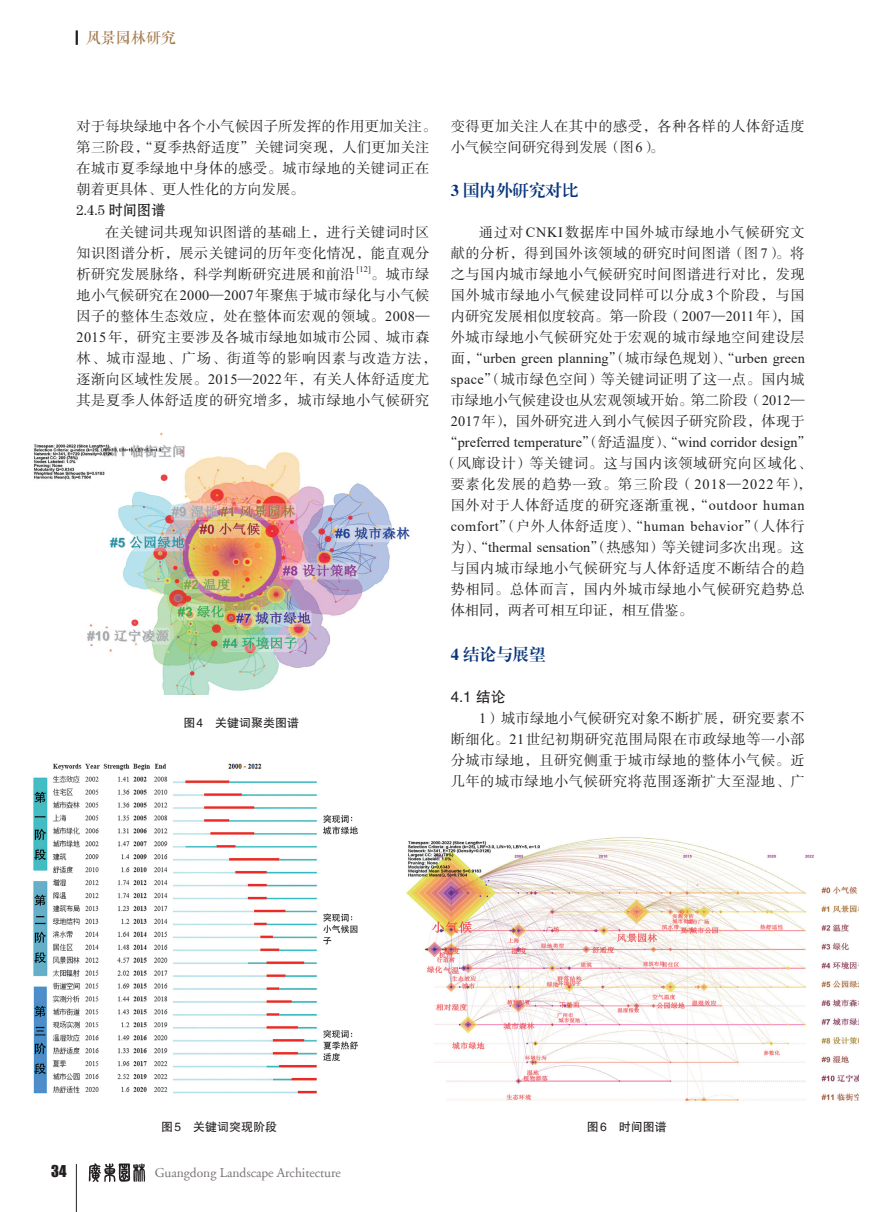
<style>
.page{position:relative;width:893px;height:1212px;background:#fff}
.page>*{position:absolute;margin:0;border:0;box-sizing:border-box;transform-origin:0 0}
.t1{font:16.5px "FZXBSK GBK1 0";color:#08357c}
.t2{font:15px "FZQKBYSJW GB1 0";color:#a3784c}
.t3{font:15px "FZHTK GBK1 0";color:#231f20}
.t4{font:15px "Impact";color:#231f20}
.t5{font:14.25px/21px "FZSSK GBK1 0";letter-spacing:.035em;color:#231f20;text-align:justify}
.t6{font:14.25px "Times New Roman";letter-spacing:.01em;color:#231f20}
.t7{font:14.25px "Times New Roman";letter-spacing:.035em;color:#231f20}
.t8{font:14.25px "FZSHK GBK1 0";color:#231f20}
.t9{font:13.5px "Adobe Garamond LT";letter-spacing:-.005em;color:#797473}
.t10{font:12px "FZHTK GBK1 0";color:#231f20}
.t11{font:8.25px "Times New Roman";color:#231f20}
.s1{font-family:"Times New Roman"}
.s2{font-family:"FZSSK GBK1 0"}
</style>
<div class="page">
<svg style="left:76px;top:30px;width:2px;height:15px"></svg>
<img style="left:88px;top:1163px;width:58px;height:19px">
<hr style="left:76px;top:1164px;width:1px;height:48px;background:#231f20">
<img style="left:33px;top:433px;width:377px;height:261px">
<img style="left:173px;top:763px;width:185px;height:331px">
<img style="left:33px;top:777px;width:15px;height:317px">
<img style="left:52px;top:763px;width:116px;height:330px">
<img style="left:406px;top:837px;width:453px;height:264px">
<p class="t2" style="left:86px;top:30px;width:91px">风景园林研究</p>
<p class="t5" style="left:77px;top:117px;width:362px;text-align:left">对于每块绿地中各个小气候因子所发挥的作用更加关注。第三阶段，“夏季热舒适度”关键词突现，人们更加关注在城市夏季绿地中身体的感受。城市绿地的关键词正在朝着更具体、更人性化的方向发展。</p>
<p class="t8" style="left:77px;top:203px;width:91px">2.4.5 时间图谱</p>
<p class="t5" style="left:77px;top:222px;width:354px;text-indent:29px">在关键词共现知识图谱的基础上，进行关键词时区知识图谱分析，展示关键词的历年变化情况，能直观分析研究发展脉络，科学判断研究进展和前沿</p>
<p class="t11" style="left:356px;top:264px;width:16px">[12]</p>
<p class="t5" style="left:77px;top:264px;width:362px;text-align:left;text-indent:295px">。城市绿地小气候研究在<span class="s1">2000</span>—<span class="s1">2007</span>年聚焦于城市绿化与小气候因子的整体生态效应，处在整体而宏观的领域。<span class="s1">2008</span>—<br><span class="s1">2015</span>年，研究主要涉及各城市绿地如城市公园、城市森林、城市湿地、广场、街道等的影响因素与改造方法，逐渐向区域性发展。<span class="s1">2015</span>—<span class="s1">2022</span>年，有关人体舒适度尤其是夏季人体舒适度的研究增多，城市绿地小气候研究</p>
<p class="t10" style="left:183px;top:716px;width:117px">图4 关键词聚类图谱</p>
<p class="t5" style="left:451px;top:117px;width:356px">变得更加关注人在其中的感受，各种各样的人体舒适度小气候空间研究得到发展（图<span class="s1">6</span>）。</p>
<p class="t1" style="left:451px;top:181px;width:129px">3 国内外研究对比</p>
<p class="t5" style="left:451px;top:222px;width:356px;text-indent:29px">通过对<span class="s1">CNKI</span>数据库中国外城市绿地小气候研究文献的分析，得到国外该领域的研究时间图谱（图<span class="s1">7</span>）。将之与国内城市绿地小气候研究时间图谱进行对比，发现国外城市绿地小气候建设同样可以分成<span class="s1">3</span>个阶段，与国内研究发展相似度较高。第一阶段（<span class="s1">2007</span>—<span class="s1">2011</span>年），国外城市绿地小气候研究处于宏观的城市绿地空间建设层</p>
<p class="t6" style="left:451px;top:348px;width:356px"><span class="s2">面，“</span>urben green planning<span class="s2">”（城市绿色规划）、“</span>urben green</p>
<p class="t5" style="left:451px;top:369px;width:355px"><span class="s1">space</span>”（城市绿色空间）等关键词证明了这一点。国内城市绿地小气候建设也从宏观领域开始。第二阶段（<span class="s1">2012</span>— <span class="s1">2017</span>年），国外研究进入到小气候因子研究阶段，体现于</p>
<p class="t6" style="left:444px;top:432px;width:370px"><span class="s2">“</span>preferred temperature<span class="s2">”（舒适温度）、“</span>wind corridor design<span class="s2">”</span></p>
<p class="t5" style="left:444px;top:453px;width:370px;text-align:center">（风廊设计）等关键词。这与国内该领域研究向区域化、要素化发展的趋势一致。第三阶段（<span class="s1">2018</span>—<span class="s1">2022</span>年），国外对于人体舒适度的研究逐渐重视，“<span class="s1">outdoor human</span></p>
<p class="t7" style="left:451px;top:516px;width:356px">comfort<span class="s2">”（户外人体舒适度）、“</span>human behavior<span class="s2">”（人体行</span></p>
<p class="t5" style="left:451px;top:538px;width:356px">为）、“<span class="s1">thermal sensation</span>”（热感知）等关键词多次出现。这与国内城市绿地小气候研究与人体舒适度不断结合的趋势相同。总体而言，国内外城市绿地小气候研究趋势总体相同，两者可相互印证，相互借鉴。</p>
<p class="t1" style="left:451px;top:645px;width:96px">4 结论与展望</p>
<p class="t3" style="left:451px;top:688px;width:56px">4.1 结论</p>
<p class="t5" style="left:451px;top:708px;width:356px;text-indent:28px"><span class="s1">1</span>）城市绿地小气候研究对象不断扩展，研究要素不断细化。<span class="s1">21</span>世纪初期研究范围局限在市政绿地等一小部分城市绿地，且研究侧重于城市绿地的整体小气候。近几年的城市绿地小气候研究将范围逐渐扩大至湿地、广</p>
<p class="t10" style="left:161px;top:1120px;width:117px">图5 关键词突现阶段</p>
<p class="t10" style="left:587px;top:1120px;width:81px">图6 时间图谱</p>
<p class="t4" style="left:51px;top:1160px;width:17px">34</p>
<p class="t9" style="left:155px;top:1166px;width:187px">Guangdong Landscape Architecture</p>
</div>
